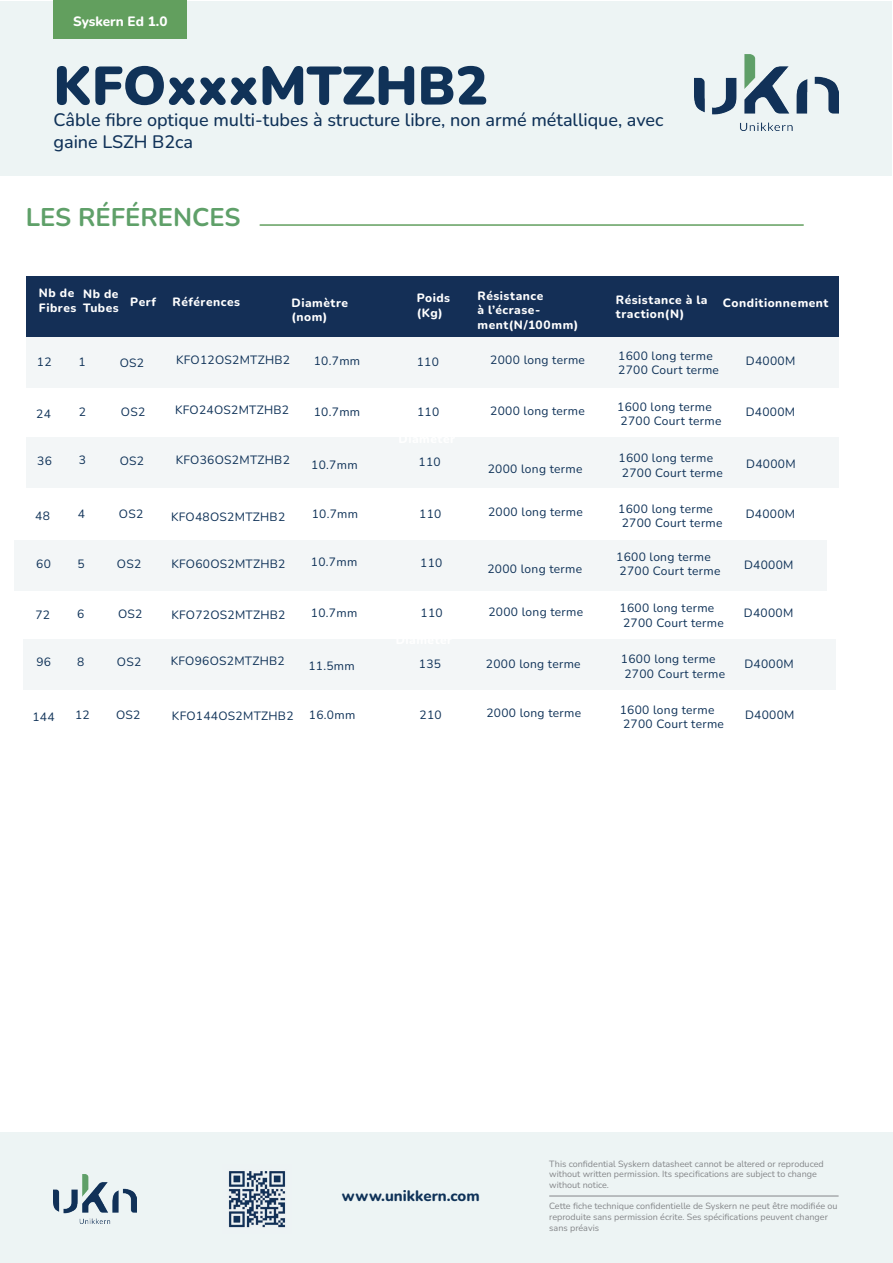
<style>
.page{position:relative;width:893px;height:1263px;background:#fff}
.page>*{position:absolute;margin:0;border:0;box-sizing:border-box;transform-origin:0 0}
.t1{font:900 54px "Nunito";color:#103258}
.t2{font:700 25.5px "Nunito";color:#5fa069}
.t3{font:500 18px/21.6px "Nunito";color:#103258}
.t4{font:800 15px "Nunito";color:#0f3258}
.t5{font:800 13.5px "Nunito";color:#fff}
.t6{font:12px/14.4px "Nunito";letter-spacing:.025em;color:#0f3258}
.t7{font:800 12px/14.4px "Nunito";letter-spacing:.045em;color:#fff}
.t8{font:9px/10.8px "Nunito";color:#848689}
</style>
<div class="page">
<div style="left:0;top:1px;width:891px;height:175px;background:#edf4f4"></div>
<div style="left:53px;top:0;width:134px;height:39px;background:#629f5e"></div>
<img style="left:694px;top:54px;width:144px;height:76px">
<div style="left:0;top:1132px;width:893px;height:131px;background:#edf4f4"></div>
<img style="left:228px;top:1171px;width:58px;height:57px">
<hr style="left:549px;top:1195px;width:290px;height:1px;background:#848689">
<img style="left:54px;top:1175px;width:83px;height:48px">
<div style="left:14px;top:540px;width:813px;height:50px;background:#f3f6f7"></div>
<div style="left:27px;top:277px;width:812px;height:61px;background:#142f56"></div>
<div style="left:27px;top:337px;width:812px;height:50px;background:#f3f6f7"></div>
<hr style="left:260px;top:224px;width:543px;height:2px;background:#629f5e">
<div style="left:26px;top:438px;width:813px;height:50px;background:#f3f6f7"></div>
<div style="left:23px;top:639px;width:813px;height:50px;background:#f3f6f7"></div>
<p class="t5" style="left:73px;top:12px;width:96px">Syskern Ed 1.0</p>
<h1 class="t1" style="left:53px;top:47px;width:436px">KFOxxxMTZHB2</h1>
<h3 class="t3" style="left:53px;top:108px;width:612px">Câble fibre optique multi-tubes à structure libre, non armé métallique, avec gaine LSZH B2ca</h3>
<h2 class="t2" style="left:26px;top:199px;width:216px">LES RÉFÉRENCES</h2>
<p class="t7" style="left:39px;top:285px;width:39px">Nb de<br>Fibres</p>
<p class="t7" style="left:83px;top:286px;width:37px">Nb de<br>Tubes</p>
<p class="t7" style="left:292px;top:295px;width:58px">Diamètre (nom)</p>
<p class="t7" style="left:478px;top:288px;width:102px">Résistance<br>à l’écrase&shy;ment(N/100mm)</p>
<p class="t7" style="left:616px;top:292px;width:93px">Résistance à la traction(N)</p>
<p class="t7" style="left:417px;top:290px;width:35px">Poids (Kg)</p>
<p class="t7" style="left:173px;top:294px;width:69px">Références</p>
<p class="t7" style="left:130px;top:294px;width:27px">Perf</p>
<p class="t7" style="left:723px;top:295px;width:107px">Conditionnement</p>
<p class="t6" style="left:618px;top:348px;width:102px">1600 long terme<br>2700 Court terme</p>
<p class="t6" style="left:37px;top:355px;width:16px">12</p>
<p class="t6" style="left:78px;top:355px;width:9px">1</p>
<p class="t6" style="left:176px;top:352px;width:116px">KFO12OS2MTZHB2</p>
<p class="t6" style="left:314px;top:353px;width:48px">10.7mm</p>
<p class="t6" style="left:417px;top:354px;width:24px">110</p>
<p class="t6" style="left:746px;top:353px;width:51px">D4000M</p>
<p class="t6" style="left:490px;top:353px;width:96px">2000 long terme</p>
<p class="t6" style="left:120px;top:355px;width:26px">OS2</p>
<p class="t6" style="left:617px;top:399px;width:106px">1600 long terme<br>2700 Court terme</p>
<p class="t6" style="left:618px;top:450px;width:106px">1600 long terme<br>2700 Court terme</p>
<p class="t6" style="left:175px;top:402px;width:116px">KFO24OS2MTZHB2</p>
<p class="t6" style="left:417px;top:404px;width:24px">110</p>
<p class="t6" style="left:490px;top:404px;width:96px">2000 long terme</p>
<p class="t6" style="left:36px;top:406px;width:16px">24</p>
<p class="t6" style="left:746px;top:404px;width:51px">D4000M</p>
<p class="t6" style="left:79px;top:452px;width:9px">3</p>
<p class="t6" style="left:79px;top:404px;width:9px">2</p>
<p class="t6" style="left:314px;top:404px;width:48px">10.7mm</p>
<p class="t6" style="left:121px;top:404px;width:26px">OS2</p>
<p class="t6" style="left:120px;top:453px;width:26px">OS2</p>
<p class="t6" style="left:176px;top:452px;width:116px">KFO36OS2MTZHB2</p>
<p class="t6" style="left:37px;top:453px;width:16px">36</p>
<p class="t6" style="left:746px;top:456px;width:51px">D4000M</p>
<p class="t6" style="left:419px;top:454px;width:24px">110</p>
<p class="t6" style="left:311px;top:457px;width:48px">10.7mm</p>
<p class="t6" style="left:488px;top:461px;width:96px">2000 long terme</p>
<p class="t6" style="left:618px;top:501px;width:106px">1600 long terme<br>2700 Court terme</p>
<p class="t6" style="left:35px;top:508px;width:16px">48</p>
<p class="t6" style="left:78px;top:506px;width:9px">4</p>
<p class="t6" style="left:312px;top:506px;width:48px">10.7mm</p>
<p class="t6" style="left:419px;top:506px;width:24px">110</p>
<p class="t6" style="left:488px;top:504px;width:96px">2000 long terme</p>
<p class="t6" style="left:746px;top:506px;width:51px">D4000M</p>
<p class="t6" style="left:119px;top:506px;width:26px">OS2</p>
<p class="t6" style="left:171px;top:509px;width:116px">KFO48OS2MTZHB2</p>
<p class="t6" style="left:171px;top:556px;width:116px">KFO60OS2MTZHB2</p>
<p class="t6" style="left:616px;top:549px;width:106px">1600 long terme<br>2700 Court terme</p>
<p class="t6" style="left:36px;top:556px;width:16px">60</p>
<p class="t6" style="left:78px;top:556px;width:9px">5</p>
<p class="t6" style="left:311px;top:554px;width:48px">10.7mm</p>
<p class="t6" style="left:420px;top:556px;width:24px">110</p>
<p class="t6" style="left:744px;top:557px;width:51px">D4000M</p>
<p class="t6" style="left:77px;top:606px;width:9px">6</p>
<p class="t6" style="left:311px;top:605px;width:48px">10.7mm</p>
<p class="t6" style="left:117px;top:556px;width:26px">OS2</p>
<p class="t6" style="left:487px;top:561px;width:96px">2000 long terme</p>
<p class="t6" style="left:620px;top:600px;width:106px">1600 long terme<br>2700 Court terme</p>
<p class="t6" style="left:621px;top:651px;width:106px">1600 long terme<br>2700 Court terme</p>
<p class="t6" style="left:421px;top:605px;width:24px">110</p>
<p class="t6" style="left:488px;top:604px;width:96px">2000 long terme</p>
<p class="t6" style="left:35px;top:607px;width:16px">72</p>
<p class="t6" style="left:744px;top:605px;width:51px">D4000M</p>
<p class="t6" style="left:77px;top:654px;width:9px">8</p>
<p class="t6" style="left:118px;top:606px;width:26px">OS2</p>
<p class="t6" style="left:117px;top:654px;width:26px">OS2</p>
<p class="t6" style="left:171px;top:607px;width:116px">KFO72OS2MTZHB2</p>
<p class="t6" style="left:171px;top:653px;width:116px">KFO96OS2MTZHB2</p>
<p class="t6" style="left:36px;top:654px;width:16px">96</p>
<p class="t6" style="left:419px;top:656px;width:24px">135</p>
<p class="t6" style="left:744px;top:656px;width:51px">D4000M</p>
<p class="t6" style="left:486px;top:656px;width:96px">2000 long terme</p>
<p class="t6" style="left:308px;top:658px;width:48px">11.5mm</p>
<p class="t6" style="left:620px;top:702px;width:106px">1600 long terme<br>2700 Court terme</p>
<p class="t6" style="left:32px;top:709px;width:24px">144</p>
<p class="t6" style="left:75px;top:707px;width:16px">12</p>
<p class="t6" style="left:309px;top:707px;width:48px">16.0mm</p>
<p class="t6" style="left:420px;top:707px;width:24px">210</p>
<p class="t6" style="left:486px;top:706px;width:96px">2000 long terme</p>
<p class="t6" style="left:745px;top:707px;width:51px">D4000M</p>
<p class="t6" style="left:116px;top:707px;width:26px">OS2</p>
<p class="t6" style="left:172px;top:708px;width:123px">KFO144OS2MTZHB2</p>
<p class="t4" style="left:342px;top:1185px;width:139px">www.unikkern.com</p>
<p class="t8" style="left:549px;top:1158px;width:276px">This confidential Syskern datasheet cannot be altered or reproduced without written permission. Its specifications are subject to change without notice.</p>
<p class="t8" style="left:549px;top:1200px;width:290px">Cette fiche technique confidentielle de Syskern ne peut être modifiée ou reproduite sans permission écrite. Ses spécifications peuvent changer sans préavis</p>
</div>
